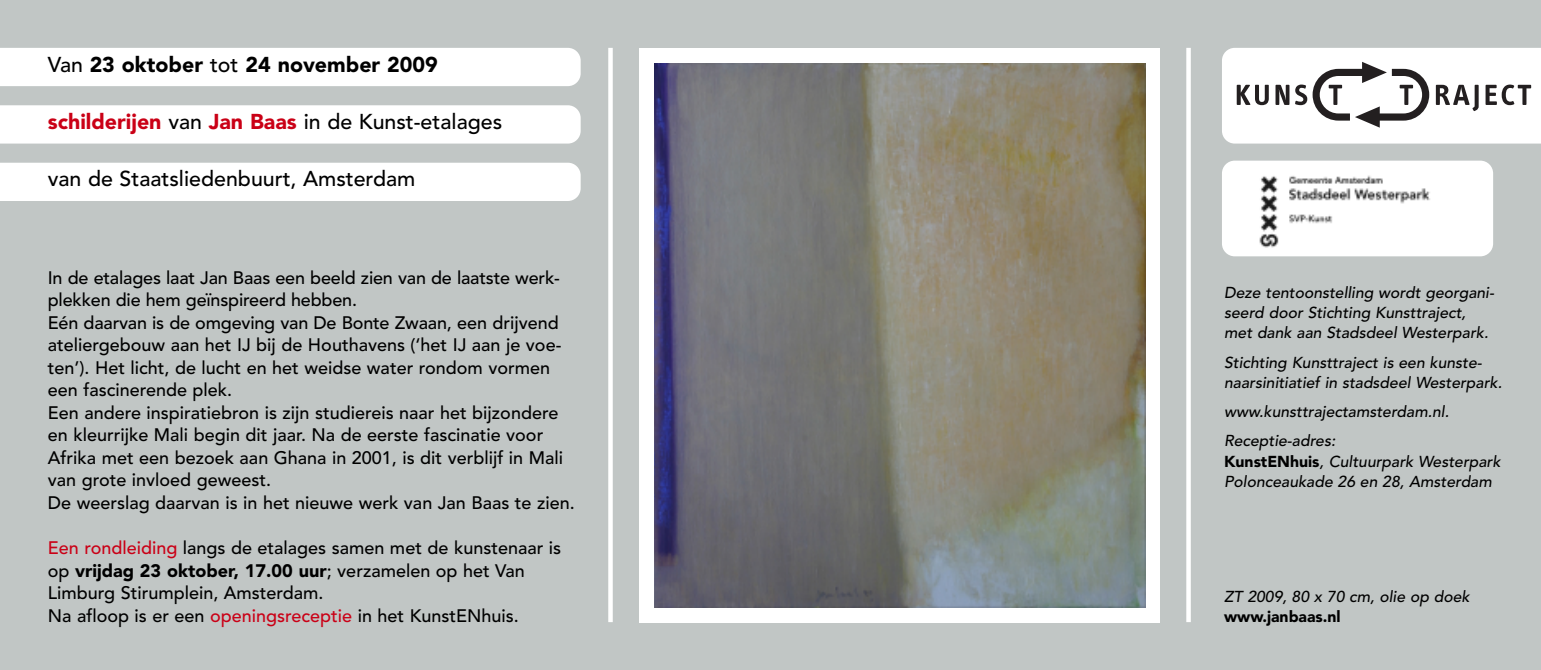
<style>
.page{position:relative;width:1541px;height:670px;background:#fff}
.page>*{position:absolute;margin:0;border:0;box-sizing:border-box;transform-origin:0 0}
.t1{font:500 21.38px "Avenir";color:#000}
.t2{font:900 21.38px "Avenir";color:#000}
.t3{font:500 18px/22.5px "Avenir";color:#000}
.t4{font:italic 500 15.75px/20.2px "Avenir";color:#000}
.t5{font:900 15.75px "Avenir";color:#000}
.s1{font-weight:500}
.s2{font-weight:900;color:#ca0016}
.s3{color:#ca0016}
.s4{font-weight:900}
.s5{font-weight:900;font-style:normal}
</style>
<div class="page">
<div style="left:0;top:0;width:1540px;height:670px;background:#c1c6c5"></div>
<div style="left:639px;top:48px;width:520px;height:574px;background:#fff"></div>
<img style="left:654px;top:64px;width:491px;height:544px">
<svg style="left:608px;top:48px;width:4px;height:574px;background:#fafbfb"></svg>
<svg style="left:1186px;top:48px;width:4px;height:574px;background:#fafafa"></svg>
<div style="left:0;top:48px;width:580px;height:38px;background:#fff"></div>
<div style="left:0;top:105px;width:580px;height:39px;background:#fff"></div>
<div style="left:0;top:163px;width:580px;height:38px;background:#fff"></div>
<svg style="left:1222px;top:48px;width:318px;height:96px;background:#e2e2e2"></svg>
<div style="left:1221px;top:161px;width:271px;height:95px;background:#fff;border-radius:13px"></div>
<img style="left:1259px;top:175px;width:171px;height:73px">
<p class="t2" style="left:48px;top:56px;width:391px"><span class="s1">Van</span> 23 oktober <span class="s1">tot</span> 24 november 2009</p>
<p class="t1" style="left:48px;top:113px;width:456px"><span class="s2">schilderijen</span> van <span class="s2">Jan Baas</span> in de Kunst-etalages</p>
<p class="t1" style="left:48px;top:170px;width:369px">van de Staatsliedenbuurt, Amsterdam</p>
<p class="t3" style="left:48px;top:268px;width:528px">In de etalages laat Jan Baas een beeld zien van de laatste werk&shy;plekken die hem geïnspireerd hebben.<br>Eén daarvan is de omgeving van De Bonte Zwaan, een drijvend ateliergebouw aan het IJ bij de Houthavens (‘het IJ aan je voe&shy;ten’). Het licht, de lucht en het weidse water rondom vormen een fascinerende plek.<br>Een andere inspiratiebron is zijn studiereis naar het bijzondere en kleurrijke Mali begin dit jaar. Na de eerste fascinatie voor Afrika met een bezoek aan Ghana in 2001, is dit verblijf in Mali van grote invloed geweest.<br>De weerslag daarvan is in het nieuwe werk van Jan Baas te zien.</p>
<p class="t3" style="left:48px;top:538px;width:515px"><span class="s3">Een rondleiding</span> langs de etalages samen met de kunstenaar is op <span class="s4">vrijdag 23 oktober, 17.00 uur</span>; verzamelen op het Van Limburg Stirumplein, Amsterdam.<br>Na afloop is er een <span class="s3">openingsreceptie</span> in het KunstENhuis.</p>
<p class="t4" style="left:1224px;top:283px;width:271px">Deze tentoonstelling wordt georgani&shy;seerd door Stichting Kunsttraject, met dank aan Stadsdeel Westerpark.</p>
<p class="t4" style="left:1224px;top:353px;width:279px">Stichting Kunsttraject is een kunste&shy;naarsinitiatief in stadsdeel Westerpark.</p>
<p class="t4" style="left:1224px;top:398px;width:226px;line-height:29.2px">www.kunsttrajectamsterdam.nl.<br>Receptie-adres:</p>
<p class="t4" style="left:1224px;top:452px;width:278px"><span class="s5">KunstENhuis</span>, Cultuurpark Westerpark<br>Polonceaukade 26 en 28, Amsterdam</p>
<p class="t4" style="left:1224px;top:587px;width:247px">ZT 2009, 80 x 70 cm, olie op doek</p>
<p class="t5" style="left:1224px;top:610px;width:118px">www.janbaas.nl</p>
</div>
